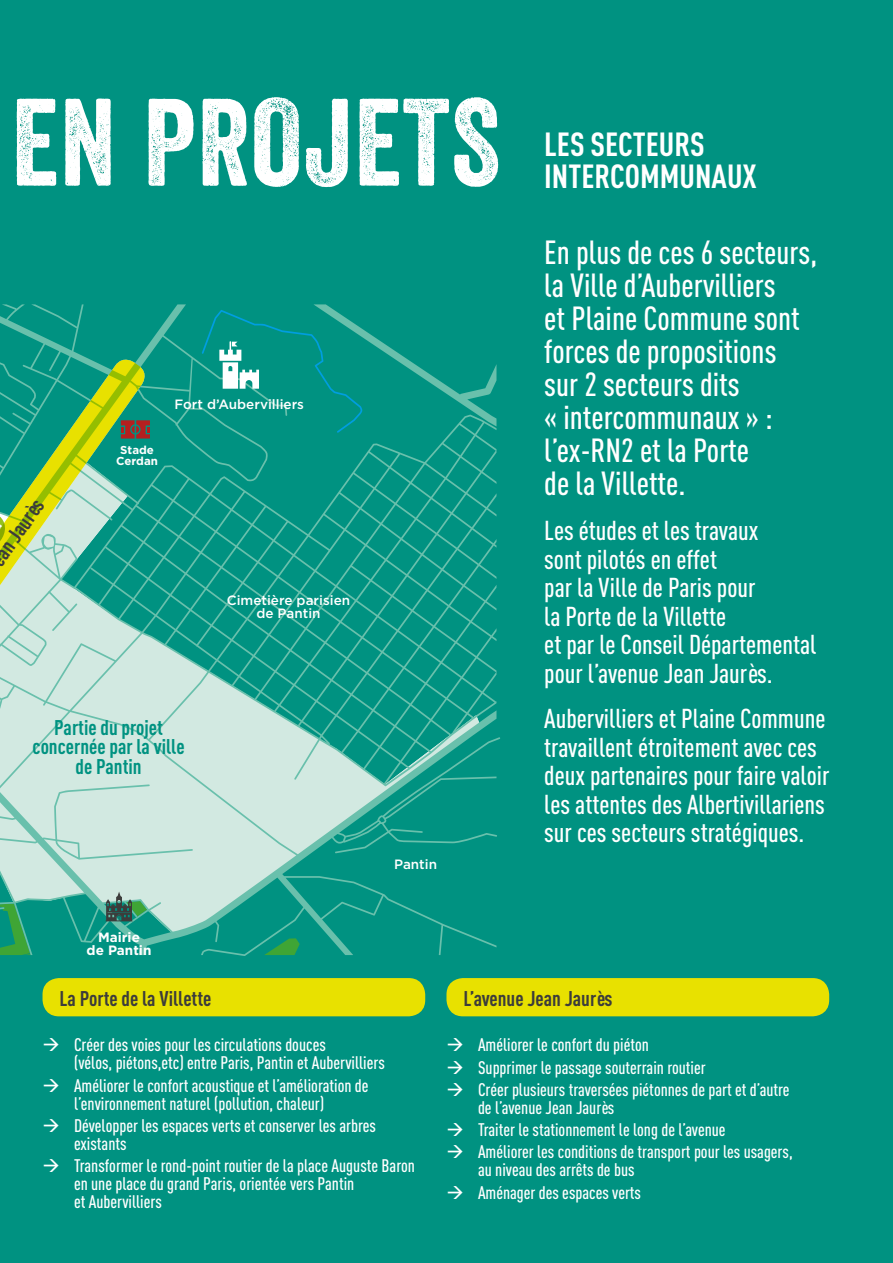
<style>
.page{position:relative;width:893px;height:1263px;background:#009281}
.page>*{position:absolute;margin:0;border:0;box-sizing:border-box;transform-origin:0 0}
.t1{font:120px "Veneer";letter-spacing:.01em;color:#fff}
.t2{font:500 33px/33px "DIN Cond";color:#fff}
.t3{font:700 33px/31.5px "DIN Cond";color:#fff}
.t4{font:500 27px/28.5px "DIN Cond";color:#fff}
.t5{font:700 21px "DIN Cond";color:#3c3c3b}
.t6{font:700 21px/19.5px "DIN Cond";color:#009281;text-align:center}
.t7{font:500 18px/18px "DIN Cond";color:#fff}
.t8{font:500 13.5px/13.5px "Gotham";color:#fff;text-align:center}
.t9{font:700 13.5px/13.5px "Gotham";color:#fff;text-align:center}
.t10{font:700 11.55px/11.4px "Gotham";color:#fff;text-align:center}
</style>
<div class="page">
<svg style="left:0;top:304px;width:500px;height:652px"></svg>
<svg style="left:202px;top:304px;width:294px;height:129px"></svg>
<svg style="left:106px;top:891px;width:41px;height:30px"></svg>
<svg style="left:0;top:355px;width:150px;height:522px;fill:#d2e9e1"></svg>
<div style="left:43px;top:978px;width:382px;height:38px;background:#e8e100;border-radius:16px"></div>
<div style="left:446px;top:978px;width:383px;height:38px;background:#e8e100;border-radius:16px"></div>
<h1 class="t1" style="left:12px;top:69px;width:490px">EN PROJETS</h1>
<p class="t5" style="left:-10px;top:550px;width:70px;rotate:-55deg">an Jaurès</p>
<p class="t10" style="left:116px;top:444px;width:43px">Stade<br>Cerdan</p>
<p class="t8" style="left:174px;top:397px;width:131px">Fort d’Aubervilliers</p>
<p class="t8" style="left:227px;top:593px;width:125px">Cimetière parisien de Pantin</p>
<p class="t6" style="left:33px;top:717px;width:153px">Partie du projet concernée par la ville de Pantin</p>
<p class="t9" style="left:87px;top:930px;width:66px">Mairie<br>de Pantin</p>
<p class="t8" style="left:394px;top:857px;width:44px">Pantin</p>
<h2 class="t3" style="left:544px;top:128px;width:214px">LES SECTEURS<br>INTERCOMMUNAUX</h2>
<h2 class="t2" style="left:544px;top:235px;width:274px">En plus de ces 6 secteurs, la Ville d’Aubervilliers<br>et Plaine Commune sont forces de propositions sur 2 secteurs dits<br>« intercommunaux » : l’ex-RN2 et la Porte<br>de la Villette.</h2>
<h3 class="t4" style="left:544px;top:516px;width:274px">Les études et les travaux<br>sont pilotés en effet<br>par la Ville de Paris pour<br>la Porte de la Villette<br>et par le Conseil Départemental pour l’avenue Jean Jaurès.</h3>
<h3 class="t4" style="left:544px;top:704px;width:287px">Aubervilliers et Plaine Commune travaillent étroitement avec ces deux partenaires pour faire valoir les attentes des Albertivillariens sur ces secteurs stratégiques.</h3>
<p class="t5" style="left:60px;top:985px;width:153px">La Porte de la Villette</p>
<p class="t7" style="left:74px;top:1035px;width:312px;text-indent:-32px">→ Créer des voies pour les circulations douces<br>(vélos, piétons,etc) entre Paris, Pantin et Aubervilliers</p>
<p class="t7" style="left:74px;top:1076px;width:296px;text-indent:-32px">→ Améliorer le confort acoustique et l’amélioration de l’environnement naturel (pollution, chaleur)</p>
<p class="t7" style="left:74px;top:1116px;width:303px;text-indent:-32px">→ Développer les espaces verts et conserver les arbres existants</p>
<p class="t7" style="left:74px;top:1156px;width:342px;text-indent:-32px">→ Transformer le rond-point routier de la place Auguste Baron en une place du grand Paris, orientée vers Pantin<br>et Aubervilliers</p>
<p class="t5" style="left:463px;top:985px;width:150px">L’avenue Jean Jaurès</p>
<p class="t7" style="left:446px;top:1035px;width:204px">→ Améliorer le confort du piéton</p>
<p class="t7" style="left:446px;top:1058px;width:261px">→ Supprimer le passage souterrain routier</p>
<p class="t7" style="left:478px;top:1080px;width:313px;text-indent:-32px">→ Créer plusieurs traversées piétonnes de part et d’autre de l’avenue Jean Jaurès</p>
<p class="t7" style="left:446px;top:1120px;width:281px">→ Traiter le stationnement le long de l’avenue</p>
<p class="t7" style="left:478px;top:1142px;width:316px;text-indent:-32px">→ Améliorer les conditions de transport pour les usagers, au niveau des arrêts de bus</p>
<p class="t7" style="left:446px;top:1183px;width:196px">→ Aménager des espaces verts</p>
</div>
